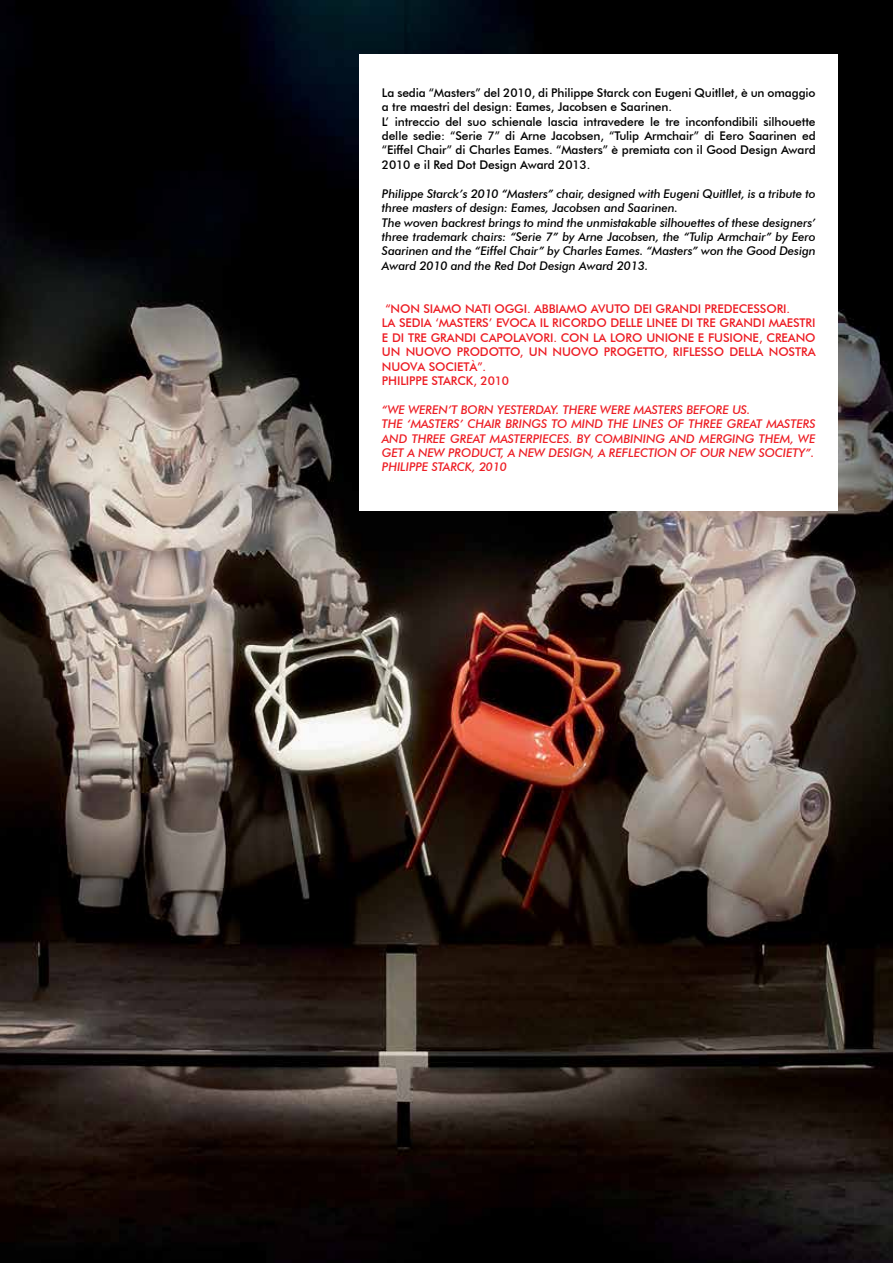
<style>
.page{position:relative;width:893px;height:1263px;background:#fff}
.page>*{position:absolute;margin:0;border:0;box-sizing:border-box;transform-origin:0 0}
.t1{font:italic 500 12px/14.4px "Futura BT";letter-spacing:-.01em;color:#000}
.t2{font:500 12px/14.4px "Futura BT";letter-spacing:-.01em;color:#000}
.t3{font:500 12px/14.4px "Futura BT";letter-spacing:-.01em;color:#ed1d24}
.t4{font:italic 500 12px/14.4px "Futura BT";letter-spacing:-.01em;color:#ed1d24}
</style>
<div class="page">
<img style="left:0;top:0;width:893px;height:1263px">
<div style="left:359px;top:54px;width:479px;height:456px;background:#fff"></div>
<p class="t2" style="left:382px;top:85px;width:435px">La sedia “Masters” del 2010, di Philippe Starck con Eugeni Quitllet, è un omaggio a tre maestri del design: Eames, Jacobsen e Saarinen.<br>L’ intreccio del suo schienale lascia intravedere le tre inconfondibili silhouette delle sedie: “Serie 7” di Arne Jacobsen, “Tulip Armchair” di Eero Saarinen ed “Eiffel Chair” di Charles Eames. “Masters” è premiata con il Good Design Award 2010 e il Red Dot Design Award 2013.</p>
<p class="t1" style="left:382px;top:186px;width:435px">Philippe Starck’s 2010 “Masters” chair, designed with Eugeni Quitllet, is a tribute to three masters of design: Eames, Jacobsen and Saarinen.<br>The woven backrest brings to mind the unmistakable silhouettes of these designers’ three trademark chairs: “Serie 7” by Arne Jacobsen, the “Tulip Armchair” by Eero Saarinen and the “Eiffel Chair” by Charles Eames. “Masters” won the Good Design Award 2010 and the Red Dot Design Award 2013.</p>
<p class="t3" style="left:382px;top:301px;width:435px">“N on siamo nati oggi . Abbiamo avuto dei grandi predecessori .<br>La sedia ‘Masters’ evoca i l ri cordo delle li nee di tre grandi maestri e di tre grandi capolavori . Con la loro unione e fusione, creano un nuovo prodotto, un nuovo progetto, ri flesso della nostra nuova soci età”.<br>Phi li ppe Starck, 2010</p>
<p class="t4" style="left:382px;top:402px;width:435px">“We weren’t born yesterday. There were masters before us.<br>The ‘Masters’ chair brings to mind the lines of three great masters and three great masterpieces. By combining and merging them, we get a new product, a new design, a reflection of our new society”.<br>Philippe Starck, 2010</p>
</div>
